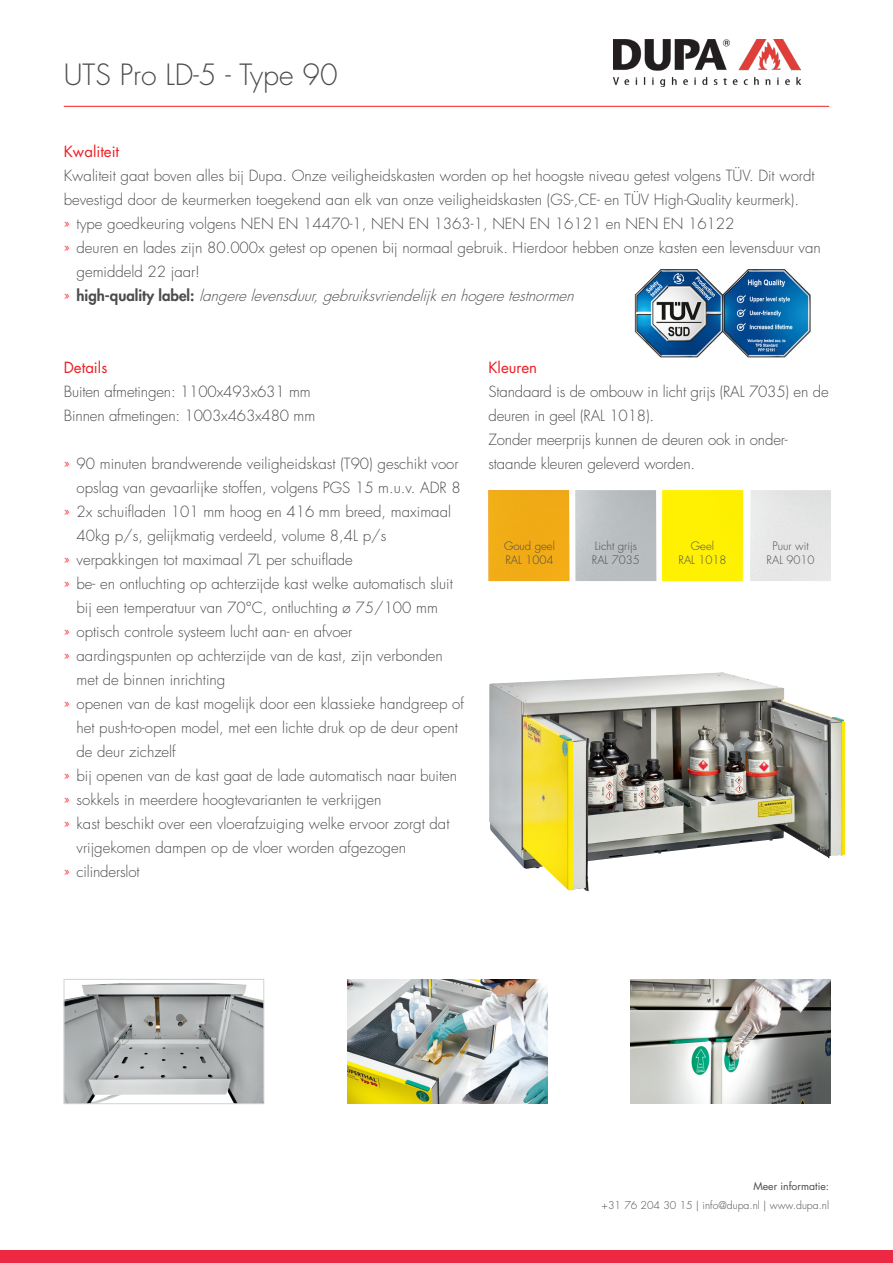
<style>
.page{position:relative;width:893px;height:1263px;background:#fff}
.page>*{position:absolute;margin:0;border:0;box-sizing:border-box;transform-origin:0 0}
.Produktlinie_19_25{font:300 28.5px "Futura Std";color:#4b4c4d}
.Copy_10_16{font:300 15px/24px "Futura Std";color:#4b4c4d}
.t1{font:italic 300 15px "Futura Std";color:#4b4c4d}
.Copy_10_16-2{font:15px "Futura Std";color:#ee1d23}
.Tabelle_Head_8_5_Book{font:300 11.25px/13.8px "Futura Std";color:#4b4c4d}
.t2{font:300 10.5px "Futura Std";color:#4b4c4d}
.t3{font:10.5px "Futura Std";color:#4b4c4d}
.s1{color:#ee1d23}
.s2{font-style:normal;color:#ee1d23}
.s3{font-weight:800;font-style:normal}
</style>
<div class="page">
<div style="left:0;top:1250px;width:893px;height:13px;background:#ed2842"></div>
<hr style="left:64px;top:106px;width:765px;height:1px;background:#ee1d23">
<img style="left:613px;top:40px;width:187px;height:47px">
<img style="left:489px;top:672px;width:356px;height:220px">
<img style="left:635px;top:269px;width:176px;height:89px">
<img style="left:66px;top:983px;width:196px;height:119px">
<div style="left:64px;top:979px;width:200px;height:125px;border:1px solid #d1d2d4"></div>
<img style="left:347px;top:979px;width:200px;height:125px">
<img style="left:631px;top:979px;width:200px;height:125px">
<img style="left:575px;top:490px;width:81px;height:91px">
<div style="left:662px;top:490px;width:81px;height:91px;background:#fff101"></div>
<div style="left:488px;top:490px;width:81px;height:91px;background:#f1ac16"></div>
<p class="Produktlinie_19_25" style="left:64px;top:57px;width:276px">UTS Pro LD-5 - Type 90</p>
<p class="Copy_10_16-2" style="left:64px;top:142px;width:57px">Kwaliteit</p>
<p class="Copy_10_16" style="left:64px;top:164px;width:752px">Kwaliteit gaat boven alles bij Dupa. Onze veiligheidskasten worden op het hoogste niveau getest volgens TÜV. Dit wordt bevestigd door de keurmerken toegekend aan elk van onze veiligheidskasten (GS-,CE- en TÜV High-Quality keurmerk).</p>
<p class="Copy_10_16" style="left:64px;top:212px;width:672px"><span class="s1">»</span> type goedkeuring volgens NEN EN 14470-1, NEN EN 1363-1, NEN EN 16121 en NEN EN 16122</p>
<p class="Copy_10_16" style="left:77px;top:236px;width:746px;text-indent:-13px"><span class="s1">»</span> deuren en lades zijn 80.000x getest op openen bij normaal gebruik. Hierdoor hebben onze kasten een levensduur van gemiddeld 22 jaar!</p>
<p class="t1" style="left:64px;top:286px;width:516px"><span class="s2">»</span> <span class="s3">h i g h - q u a l i ty l a b e l :</span> langerelevensduur,gebruiksvriendelijkenhogeretestnormen</p>
<p class="Copy_10_16-2" style="left:64px;top:358px;width:45px">Details</p>
<p class="Copy_10_16" style="left:64px;top:380px;width:253px">Buiten afmetingen: 1100x493x631 mm<br>Binnen afmetingen: 1003x463x480 mm</p>
<p class="Copy_10_16" style="left:64px;top:452px;width:398px;text-align:right"><span class="s1">»</span> 90 minuten brandwerende veiligheidskast (T90) geschikt voor opslag van gevaarlijke stoffen, volgens PGS 15 m.u.v. ADR 8</p>
<p class="Copy_10_16" style="left:77px;top:500px;width:376px;text-indent:-13px"><span class="s1">»</span> 2x schuifladen 101 mm hoog en 416 mm breed, maximaal<br>40kg p/s, gelijkmatig verdeeld, volume 8,4L p/s</p>
<p class="Copy_10_16" style="left:64px;top:548px;width:291px"><span class="s1">»</span> verpakkingen tot maximaal 7L per schuiflade</p>
<p class="Copy_10_16" style="left:64px;top:572px;width:391px;text-align:center"><span class="s1">»</span> be- en ontluchting op achterzijde kast welke automatisch sluit bij een temperatuur van 70°C, ontluchting ø 75/100 mm</p>
<p class="Copy_10_16" style="left:64px;top:620px;width:290px"><span class="s1">»</span> optisch controle systeem lucht aan- en afvoer</p>
<p class="Copy_10_16" style="left:77px;top:644px;width:368px;text-indent:-13px"><span class="s1">»</span> aardingspunten op achterzijde van de kast, zijn verbonden met de binnen inrichting</p>
<p class="Copy_10_16" style="left:77px;top:692px;width:389px;text-indent:-13px"><span class="s1">»</span> openen van de kast mogelijk door een klassieke handgreep of het push-to-open model, met een lichte druk op de deur opent de deur zichzelf</p>
<p class="Copy_10_16" style="left:64px;top:764px;width:395px"><span class="s1">»</span> bij openen van de kast gaat de lade automatisch naar buiten</p>
<p class="Copy_10_16" style="left:64px;top:788px;width:319px"><span class="s1">»</span> sokkels in meerdere hoogtevarianten te verkrijgen</p>
<p class="Copy_10_16" style="left:77px;top:812px;width:374px;text-indent:-13px"><span class="s1">»</span> kast beschikt over een vloerafzuiging welke ervoor zorgt dat vrijgekomen dampen op de vloer worden afgezogen</p>
<p class="Copy_10_16" style="left:64px;top:860px;width:77px"><span class="s1">»</span> cilinderslot</p>
<p class="Copy_10_16-2" style="left:488px;top:358px;width:50px">Kleuren</p>
<p class="Copy_10_16" style="left:488px;top:380px;width:342px">Standaard is de ombouw in licht grijs (RAL 7035) en de deuren in geel (RAL 1018).</p>
<p class="Copy_10_16" style="left:488px;top:428px;width:301px">Zonder meerprijs kunnen de deuren ook in onder&shy;staande kleuren geleverd worden.</p>
<p class="Tabelle_Head_8_5_Book" style="left:504px;top:539px;width:52px">Goud geel<br>RAL 1004</p>
<p class="Tabelle_Head_8_5_Book" style="left:592px;top:539px;width:50px">Licht grijs<br>RAL 7035</p>
<p class="Tabelle_Head_8_5_Book" style="left:678px;top:539px;width:50px;text-align:center">Geel<br>RAL 1018</p>
<p class="Tabelle_Head_8_5_Book" style="left:767px;top:539px;width:50px;text-align:center">Puur wit<br>RAL 9010</p>
<p class="t3" style="left:753px;top:1180px;width:77px">Meer informatie:</p>
<p class="t2" style="left:602px;top:1199px;width:229px">+31 76 204 30 15 | info@dupa.nl | www.dupa.nl</p>
</div>
